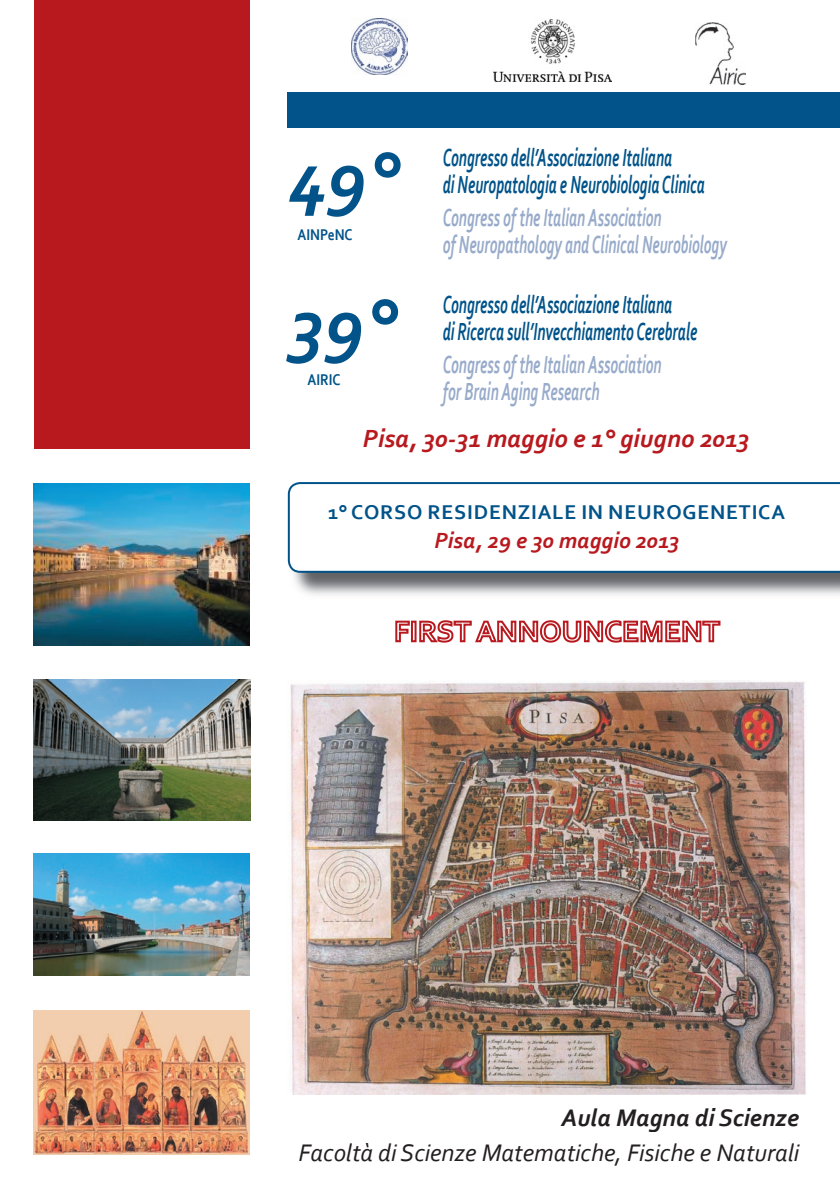
<style>
.page{position:relative;width:840px;height:1191px;background:#fff}
.page>*{position:absolute;margin:0;border:0;box-sizing:border-box;transform-origin:0 0}
.t1{font:italic 700 74.4px "Corbel";color:#015389}
.t2{font:italic 700 26px "Corbel";color:#b8191e}
.t3{font:italic 700 25.8px/27.2px "Corbel";color:#015389;scale:.58 1}
.t4{font:italic 700 25.8px/27.2px "Corbel";color:#98abca;scale:.58 1}
.t5{font:italic 25px "Corbel";color:#231f20}
.t6{font:italic 700 25px "Corbel";color:#231f20}
.t7{font:italic 700 23px "Corbel";color:#b8191e}
.t8{font:700 20.8px "Corbel";letter-spacing:.04em;color:#015389}
.t9{font:700 16.4px "Corbel";color:#015389;scale:.83 1}
</style>
<div class="page">
<img style="left:34px;top:679px;width:216px;height:142px">
<img style="left:34px;top:853px;width:216px;height:123px">
<img style="left:294px;top:573px;width:545px;height:22px">
<svg style="left:288px;top:482px;width:551px;height:91px"></svg>
<img style="left:34px;top:483px;width:215px;height:162px">
<img style="left:290px;top:680px;width:516px;height:414px">
<div style="left:288px;top:92px;width:551px;height:36px;background:#015389"></div>
<div style="left:34px;top:0;width:215px;height:448px;background:#b8191e"></div>
<svg style="left:395px;top:620px;width:15px;height:23px"></svg>
<div style="left:410px;top:620px;width:6px;height:22px;border:2px solid #b8191e"></div>
<svg style="left:419px;top:620px;width:302px;height:23px"></svg>
<img style="left:493px;top:19px;width:117px;height:62px">
<img style="left:352px;top:19px;width:55px;height:56px">
<img style="left:695px;top:23px;width:50px;height:62px">
<img style="left:34px;top:1011px;width:215px;height:143px">
<h1 class="t1" style="left:288px;top:131px;width:112px">49°</h1>
<p class="t3" style="left:442px;top:143px;width:453px">Congresso dell’Associazione Italiana<br>di Neuropatologia e Neurobiologia Clinica</p>
<p class="t4" style="left:442px;top:203px;width:491px">Congress of the Italian Association<br>of Neuropathology and Clinical Neurobiology</p>
<p class="t9" style="left:297px;top:224px;width:68px">AINPeNC</p>
<h1 class="t1" style="left:290px;top:278px;width:108px">39°</h1>
<p class="t9" style="left:307px;top:370px;width:41px">AIRIC</p>
<p class="t3" style="left:442px;top:290px;width:440px">Congresso dell’Associazione Italiana<br>di Ricerca sull’Invecchiamento Cerebrale</p>
<p class="t4" style="left:442px;top:350px;width:378px">Congress of the Italian Association for Brain Aging Research</p>
<p class="t2" style="left:362px;top:422px;width:388px">Pisa, 30-31 maggio e 1° giugno 2013</p>
<p class="t8" style="left:328px;top:499px;width:458px">1° CORSO RESIDENZIALE IN NEUROGENETICA</p>
<p class="t7" style="left:434px;top:526px;width:246px">Pisa, 29 e 30 maggio 2013</p>
<p class="t6" style="left:561px;top:1102px;width:239px">Aula Magna di Scienze</p>
<p class="t5" style="left:298px;top:1137px;width:502px">Facoltà di Scienze Matematiche, Fisiche e Naturali</p>
</div>
